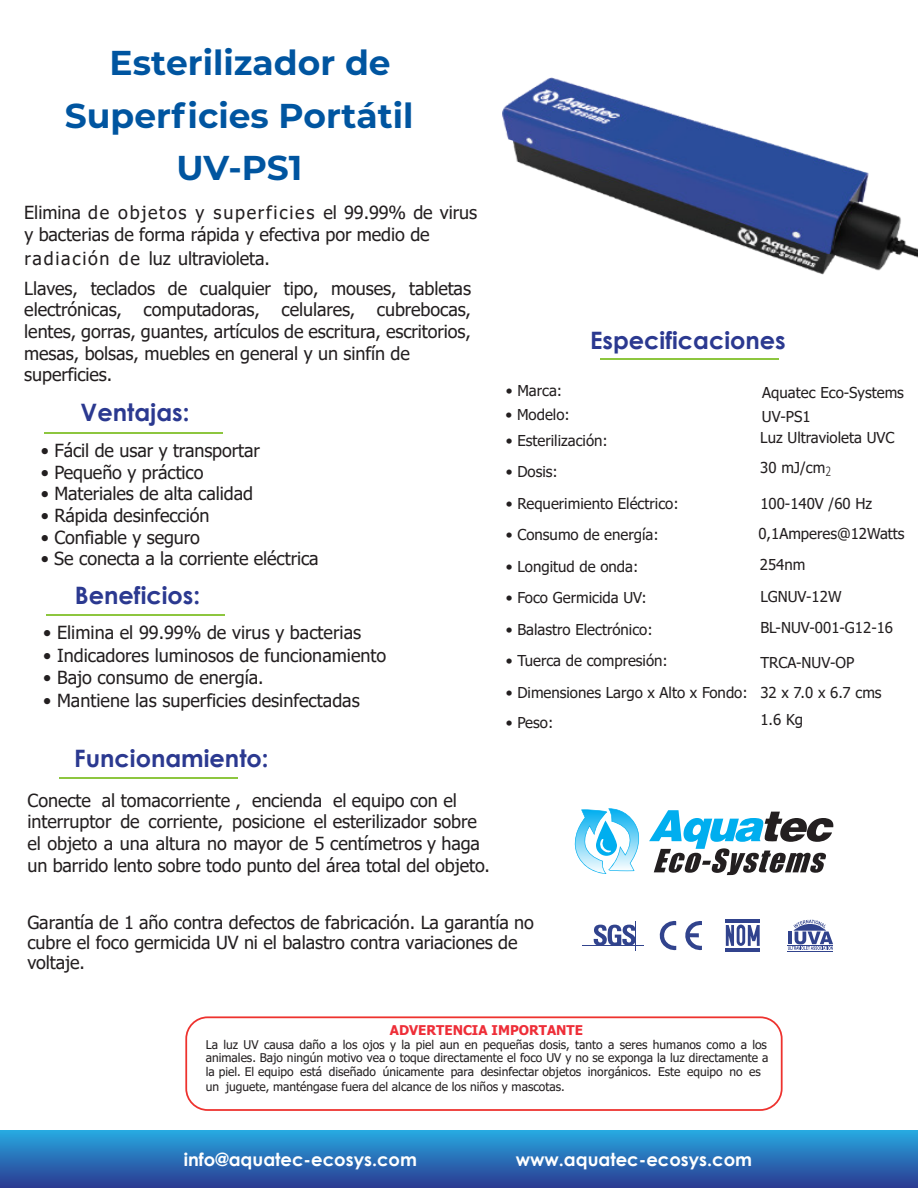
<style>
.page{position:relative;width:918px;height:1188px;background:#fff}
.page>*{position:absolute;margin:0;border:0;box-sizing:border-box;transform-origin:0 0}
.t1{font:700 34.5px "Montserrat";color:#0055a0}
.t2{font:700 24px "Century Gothic";color:#2b3990}
.t3{font:18px/21.6px "Tahoma";letter-spacing:-.005em;color:#231f20}
.t4{font:700 18px "Century Gothic";color:#fff}
.t5{font:15px/31.2px "Tahoma";color:#231f20}
.t6{font:700 13.35px "Tahoma";color:#ee2e38}
.t7{font:12px/14.1px "Tahoma";color:#231f20}
.s1{font-family:"Calibri";font-weight:300;font-size:15.15px}
</style>
<div class="page">
<hr style="left:44px;top:432px;width:179px;height:2px;background:#8dc63f">
<hr style="left:600px;top:358px;width:178px;height:2px;background:#8dc63f">
<div style="left:0;top:1130px;width:918px;height:58px;background:linear-gradient(to bottom,#27a9e1,#2b3a91)"></div>
<svg style="left:574px;top:808px;width:260px;height:67px"></svg>
<hr style="left:47px;top:614px;width:178px;height:2px;background:#8dc63f">
<hr style="left:60px;top:777px;width:178px;height:2px;background:#8dc63f">
<img style="left:502px;top:77px;width:416px;height:197px">
<div style="left:185px;top:1016px;width:598px;height:95px;border:2px solid #ee322e;border-radius:21px"></div>
<svg style="left:659px;top:921px;width:17px;height:30px"></svg>
<svg style="left:685px;top:921px;width:17px;height:30px"></svg>
<hr style="left:582px;top:945px;width:62px;height:1px;background:#31438d">
<svg style="left:594px;top:921px;width:42px;height:29px"></svg>
<hr style="left:726px;top:919px;width:34px;height:3px;background:#31438d">
<hr style="left:726px;top:949px;width:34px;height:3px;background:#31438d">
<svg style="left:726px;top:925px;width:34px;height:21px"></svg>
<svg style="left:788px;top:920px;width:45px;height:30px"></svg>
<hr style="left:788px;top:945px;width:45px;height:1px;background:#31438d">
<hr style="left:788px;top:951px;width:45px;height:1px;background:#31438d">
<h1 class="t1" style="left:110px;top:38px;width:283px">Esterilizador de</h1>
<h1 class="t1" style="left:65px;top:91px;width:350px">Superficies Portátil</h1>
<h1 class="t1" style="left:176px;top:143px;width:127px">UV-PS1</h1>
<p class="t3" style="left:24px;top:203px;width:454px">Elimina de objetos y superficies el 99.99% de virus y bacterias de forma rápida y efectiva por medio de</p>
<p class="t3" style="left:24px;top:245px;width:448px;line-height:29.7px">radiación de luz ultravioleta.<br>Llaves, teclados de cualquier tipo, mouses, tabletas</p>
<p class="t3" style="left:24px;top:300px;width:448px">electrónicas, computadoras, celulares, cubrebocas, lentes, gorras, guantes, artículos de escritura, escritorios, mesas, bolsas, muebles en general y un sinfín de superficies.</p>
<h2 class="t2" style="left:590px;top:322px;width:197px">Especificaciones</h2>
<p class="t5" style="left:506px;top:376px;width:58px">• Marca:</p>
<p class="t5" style="left:506px;top:425px;width:103px">• Esterilización:</p>
<p class="t5" style="left:506px;top:457px;width:53px">• Dosis:</p>
<p class="t5" style="left:506px;top:488px;width:174px">• Requerimiento Eléctrico:</p>
<p class="t5" style="left:506px;top:520px;width:154px">• Consumo de energía:</p>
<p class="t5" style="left:506px;top:551px;width:134px">• Longitud de onda:</p>
<p class="t5" style="left:506px;top:583px;width:142px">• Foco Germicida UV:</p>
<p class="t5" style="left:506px;top:614px;width:148px">• Balastro Electrónico:</p>
<p class="t5" style="left:506px;top:646px;width:163px">• Tuerca de compresión:</p>
<p class="t5" style="left:506px;top:677px;width:243px">• Dimensiones Largo x Alto x Fondo:</p>
<p class="t5" style="left:506px;top:707px;width:49px">• Peso:</p>
<p class="t5" style="left:762px;top:378px;width:143px">Aquatec Eco-Systems</p>
<p class="t5" style="left:760px;top:423px;width:136px;line-height:30px">Luz Ultravioleta UVC<br>30 mJ/cm<span class="s1">2</span></p>
<p class="t5" style="left:758px;top:488px;width:148px">100-140V /60 Hz<br>0,1Amperes@12Watts<br>254nm<br>LGNUV-12W<br>BL-NUV-001-G12-16</p>
<p class="t5" style="left:760px;top:648px;width:123px;line-height:30px">TRCA-NUV-OP<br>32 x 7.0 x 6.7 cms</p>
<p class="t5" style="left:760px;top:704px;width:44px">1.6 Kg</p>
<h2 class="t2" style="left:81px;top:394px;width:110px">Ventajas:</h2>
<p class="t5" style="left:506px;top:400px;width:66px">• Modelo:</p>
<p class="t5" style="left:762px;top:402px;width:50px">UV-PS1</p>
<p class="t3" style="left:41px;top:441px;width:221px">• Fácil de usar y transportar</p>
<p class="t3" style="left:41px;top:462px;width:164px">• Pequeño y práctico</p>
<p class="t3" style="left:41px;top:484px;width:214px">• Materiales de alta calidad</p>
<p class="t3" style="left:41px;top:506px;width:170px">• Rápida desinfección</p>
<p class="t3" style="left:41px;top:527px;width:161px">• Confiable y seguro</p>
<p class="t3" style="left:41px;top:549px;width:280px">• Se conecta a la corriente eléctrica</p>
<h2 class="t2" style="left:75px;top:577px;width:127px">Beneficios:</h2>
<p class="t3" style="left:43px;top:623px;width:319px">• Elimina el 99.99% de virus y bacterias</p>
<p class="t3" style="left:43px;top:646px;width:345px">• Indicadores luminosos de funcionamiento</p>
<p class="t3" style="left:43px;top:668px;width:222px">• Bajo consumo de energía.</p>
<p class="t3" style="left:43px;top:691px;width:318px">• Mantiene las superficies desinfectadas</p>
<h2 class="t2" style="left:74px;top:740px;width:196px">Funcionamiento:</h2>
<p class="t3" style="left:28px;top:791px;width:464px">Conecte al tomacorriente , encienda el equipo con el interruptor de corriente, posicione el esterilizador sobre el objeto a una altura no mayor de 5 centímetros y haga un barrido lento sobre todo punto del área total del objeto.</p>
<p class="t3" style="left:27px;top:914px;width:508px;line-height:19.8px">Garantía de 1 año contra defectos de fabricación. La garantía no cubre el foco germicida UV ni el balastro contra variaciones de voltaje.</p>
<p class="t6" style="left:390px;top:1021px;width:195px">ADVERTENCIA IMPORTANTE</p>
<p class="t7" style="left:206px;top:1038px;width:564px">La luz UV causa daño a los ojos y la piel aun en pequeñas dosis, tanto a seres humanos como a los animales. Bajo ningún motivo vea o toque directamente el foco UV y no se exponga la luz directamente a la piel. El equipo está diseñado únicamente para desinfectar objetos inorgánicos. Este equipo no es un juguete, manténgase fuera del alcance de los niños y mascotas.</p>
<p class="t4" style="left:184px;top:1145px;width:235px">info@aquatec-ecosys.com</p>
<p class="t4" style="left:516px;top:1145px;width:238px">www.aquatec-ecosys.com</p>
</div>
